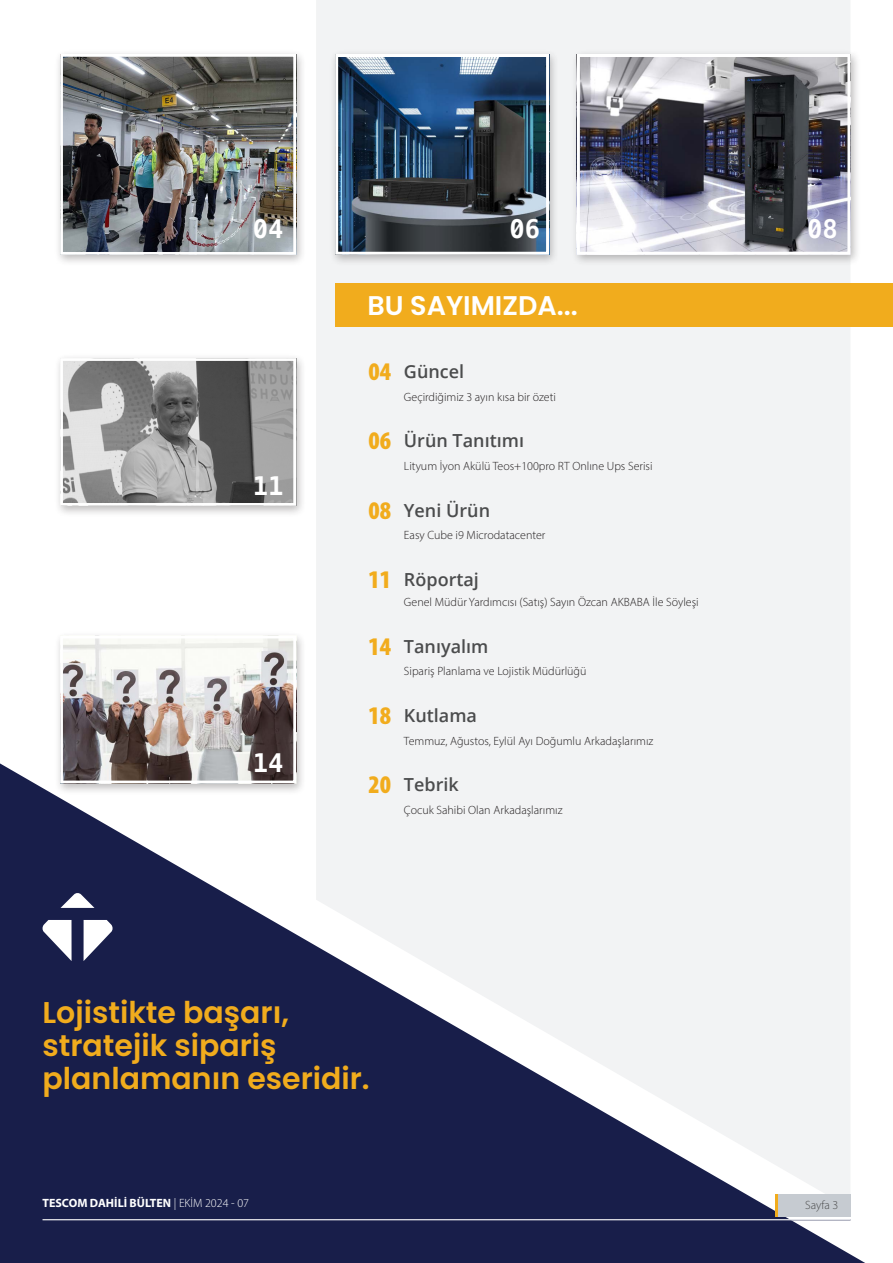
<style>
.page{position:relative;width:893px;height:1263px;background:#fff}
.page>*{position:absolute;margin:0;border:0;box-sizing:border-box;transform-origin:0 0}
.Body_Head{font:600 30px/33px "Poppins";color:#f1ac1d}
.t1{font:600 27px "Poppins";color:#fff}
.Body_Text_2{font:900 condensed 25.5px "Myriad Pro";color:#f1ac1d}
.t2{font:700 25.5px "Menlo";color:#fff}
.Body_Text_2-2{font:600 18px "Open Sans";color:#4b4c4d}
.Body_Text{font:300 12px "Myriad Pro";color:#231f20}
.Body_Text-2{font:700 12px "Myriad Pro";color:#fff}
.Body_Text-3{font:300 12px "Myriad Pro";color:#4b4c4d}
.s1{font-weight:300}
</style>
<div class="page">
<div style="left:316px;top:0;width:534px;height:763px;background:#f2f3f4"></div>
<svg style="left:0;top:763px;width:865px;height:500px;fill:#181e4a"></svg>
<div style="left:335px;top:283px;width:558px;height:44px;background:#f1ac1d"></div>
<svg style="left:61px;top:892px;width:34px;height:16px"></svg>
<svg style="left:42px;top:920px;width:30px;height:41px"></svg>
<svg style="left:84px;top:920px;width:29px;height:41px"></svg>
<div style="left:778px;top:1194px;width:72px;height:22px;background:#c6cbd1"></div>
<hr style="left:775px;top:1194px;width:3px;height:22px;background:#f1ac1d">
<hr style="left:43px;top:1219px;width:807px;height:1px;background:#fff">
<div style="left:54px;top:49px;width:252px;height:218px;background:#231f20;opacity:.3"></div>
<img style="left:64px;top:58px;width:228px;height:193px">
<div style="left:60px;top:54px;width:236px;height:201px;border:3px solid #fff"></div>
<div style="left:54px;top:354px;width:252px;height:164px;background:#231f20;opacity:.3"></div>
<img style="left:64px;top:362px;width:228px;height:140px">
<div style="left:60px;top:358px;width:236px;height:148px;border:3px solid #fff"></div>
<div style="left:54px;top:631px;width:252px;height:164px;background:#231f20;opacity:.3"></div>
<img style="left:64px;top:640px;width:228px;height:139px">
<div style="left:60px;top:636px;width:236px;height:147px;border:3px solid #fff"></div>
<div style="left:329px;top:49px;width:230px;height:218px;background:#231f20;opacity:.3"></div>
<img style="left:339px;top:58px;width:206px;height:193px">
<div style="left:335px;top:54px;width:214px;height:201px;border:3px solid #fff"></div>
<div style="left:571px;top:49px;width:290px;height:218px;background:#231f20;opacity:.3"></div>
<img style="left:581px;top:58px;width:265px;height:193px">
<div style="left:577px;top:54px;width:273px;height:201px;border:3px solid #fff"></div>
<p class="t2" style="left:253px;top:211px;width:32px">04</p>
<p class="t2" style="left:253px;top:468px;width:32px">11</p>
<p class="t2" style="left:253px;top:746px;width:32px">14</p>
<p class="t2" style="left:510px;top:211px;width:32px">06</p>
<p class="t2" style="left:807px;top:211px;width:32px">08</p>
<h3 class="t1" style="left:368px;top:289px;width:212px">BU SAYIMIZDA...</h3>
<p class="Body_Text_2" style="left:369px;top:355px;width:24px">04</p>
<p class="Body_Text_2-2" style="left:404px;top:359px;width:62px">Güncel</p>
<p class="Body_Text" style="left:404px;top:389px;width:153px">Geçirdiğimiz 3 ayın kısa bir özeti</p>
<p class="Body_Text_2" style="left:369px;top:425px;width:24px">06</p>
<p class="Body_Text_2-2" style="left:404px;top:428px;width:122px">Ürün Tanıtımı</p>
<p class="Body_Text" style="left:404px;top:459px;width:250px">Lityum İyon Akülü Teos+100pro RT Onlıne Ups Serisi</p>
<p class="Body_Text_2" style="left:369px;top:494px;width:24px">08</p>
<p class="Body_Text_2-2" style="left:404px;top:498px;width:88px">Yeni Ürün</p>
<p class="Body_Text" style="left:404px;top:528px;width:143px">Easy Cube i9 Microdatacenter</p>
<p class="Body_Text_2" style="left:369px;top:563px;width:24px">11</p>
<p class="Body_Text_2-2" style="left:404px;top:567px;width:77px">Röportaj</p>
<p class="Body_Text" style="left:404px;top:595px;width:296px">Genel Müdür Yardımcısı (Satış) Sayın Özcan AKBABA İle Söyleşi</p>
<p class="Body_Text_2" style="left:369px;top:630px;width:24px">14</p>
<p class="Body_Text_2-2" style="left:404px;top:634px;width:86px">Tanıyalım</p>
<p class="Body_Text" style="left:404px;top:664px;width:184px">Sipariş Planlama ve Lojistik Müdürlüğü</p>
<p class="Body_Text_2" style="left:369px;top:699px;width:24px">18</p>
<p class="Body_Text_2-2" style="left:404px;top:703px;width:75px">Kutlama</p>
<p class="Body_Text" style="left:404px;top:733px;width:251px">Temmuz, Ağustos, Eylül Ayı Doğumlu Arkadaşlarımız</p>
<p class="Body_Text_2" style="left:369px;top:769px;width:24px">20</p>
<p class="Body_Text_2-2" style="left:404px;top:772px;width:56px">Tebrik</p>
<p class="Body_Text" style="left:404px;top:803px;width:160px">Çocuk Sahibi Olan Arkadaşlarımız</p>
<p class="Body_Head" style="left:43px;top:996px;width:248px">Lojistikte başarı,</p>
<p class="Body_Head" style="left:43px;top:1029px;width:329px">stratejik sipariş planlamanın eseridir.</p>
<p class="Body_Text-2" style="left:43px;top:1195px;width:208px">TESCOM DAHİLİ BÜLTEN <span class="s1">| EKİM 2024 - 07</span></p>
<p class="Body_Text-3" style="left:805px;top:1198px;width:35px">Sayfa 3</p>
</div>
